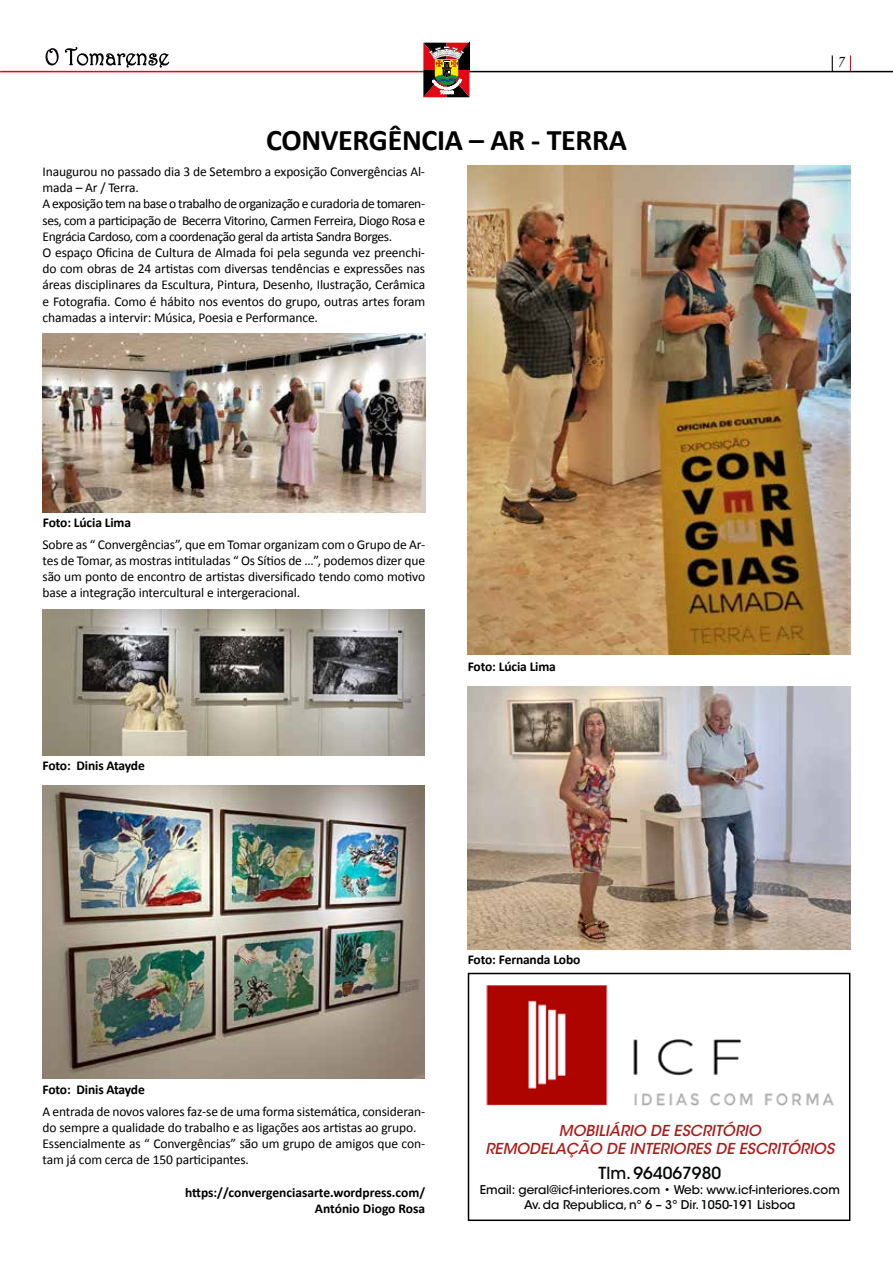
<style>
.page{position:relative;width:893px;height:1263px;background:#fff}
.page>*{position:absolute;margin:0;border:0;box-sizing:border-box;transform-origin:0 0}
.t1{font:700 30px "Calibri";letter-spacing:-.01em;color:#000}
.t2{font:16.5px "ITC Avant Garde MM 445 750";color:#030405}
.t3{font:15px/18px "ITC Avant Garde MM Oblique 445 750";color:#ad1918;text-align:center}
.t4{font:italic 15px "Times New Roman";color:#000}
.t5{font:13.5px/16.2px "Calibri";letter-spacing:-.01em;color:#000}
.t6{font:700 13.5px/16.2px "Calibri";letter-spacing:-.01em;color:#000;text-align:right}
.t7{font:12px/15px "ITC Avant Garde MM 445 750";color:#030405;text-align:center}
</style>
<div class="page">
<hr style="left:0;top:71px;width:449px;height:1px;background:#e30613">
<hr style="left:451px;top:71px;width:442px;height:1px;background:#000">
<svg style="left:850px;top:55px;width:1px;height:16px"></svg>
<svg style="left:832px;top:55px;width:1px;height:16px"></svg>
<svg style="left:45px;top:47px;width:125px;height:21px"></svg>
<svg style="left:423px;top:42px;width:47px;height:55px;background:#8a4d39"></svg>
<img style="left:486px;top:985px;width:348px;height:121px">
<div style="left:468px;top:973px;width:382px;height:248px;border:2px solid #000"></div>
<img style="left:468px;top:166px;width:382px;height:489px">
<img style="left:42px;top:334px;width:384px;height:178px">
<img style="left:468px;top:686px;width:382px;height:263px">
<img style="left:43px;top:786px;width:382px;height:293px">
<img style="left:42px;top:610px;width:383px;height:145px">
<h1 class="t1" style="left:266px;top:119px;width:362px">CONVERGÊNCIA – AR - TERRA</h1>
<p class="t5" style="left:43px;top:163px;width:384px">Inaugurou no passado dia 3 de Setembro a exposição Convergências Al&shy;mada – Ar / Terra.<br>A exposição tem na base o trabalho de organização e curadoria de tomaren&shy;ses, com a participação de Becerra Vitorino, Carmen Ferreira, Diogo Rosa e Engrácia Cardoso, com a coordenação geral da artista Sandra Borges.<br>O espaço Oficina de Cultura de Almada foi pela segunda vez preenchi&shy;do com obras de 24 artistas com diversas tendências e expressões nas áreas disciplinares da Escultura, Pintura, Desenho, Ilustração, Cerâmica e Fotografia. Como é hábito nos eventos do grupo, outras artes foram chamadas a intervir: Música, Poesia e Performance.</p>
<p class="t6" style="left:43px;top:514px;width:90px">Foto: Lúcia Lima</p>
<p class="t5" style="left:43px;top:536px;width:384px;text-align:justify">Sobre as “ Convergências”, que em Tomar organizam com o Grupo de Ar&shy;tes de Tomar, as mostras intituladas “ Os Sítios de …”, podemos dizer que são um ponto de encontro de artistas diversificado tendo como motivo base a integração intercultural e intergeracional.</p>
<p class="t6" style="left:43px;top:757px;width:104px">Foto: Dinis Atayde</p>
<p class="t6" style="left:468px;top:657px;width:90px">Foto: Lúcia Lima</p>
<p class="t6" style="left:43px;top:1080px;width:104px">Foto: Dinis Atayde</p>
<p class="t6" style="left:468px;top:951px;width:114px">Foto: Fernanda Lobo</p>
<p class="t4" style="left:837px;top:51px;width:9px">7</p>
<p class="t5" style="left:43px;top:1103px;width:384px">A entrada de novos valores faz-se de uma forma sistemática, consideran&shy;do sempre a qualidade do trabalho e as ligações aos artistas ao grupo.<br>Essencialmente as “ Convergências” são um grupo de amigos que con&shy;tam já com cerca de 150 participantes.</p>
<p class="t6" style="left:185px;top:1184px;width:242px">https://convergenciasarte.wordpress.com/<br>António Diogo Rosa</p>
<p class="t3" style="left:485px;top:1121px;width:350px">MOBILIÁRIO DE ESCRITÓRIO<br>REMODELAÇÃO DE INTERIORES DE ESCRITÓRIOS</p>
<p class="t2" style="left:599px;top:1163px;width:124px">Tlm. 964067980</p>
<p class="t7" style="left:480px;top:1183px;width:361px">Email: geral@icf-interiores.com • Web: www.icf-interiores.com<br>Av. da Republica, nº 6 – 3º Dir. 1050-191 Lisboa</p>
</div>
